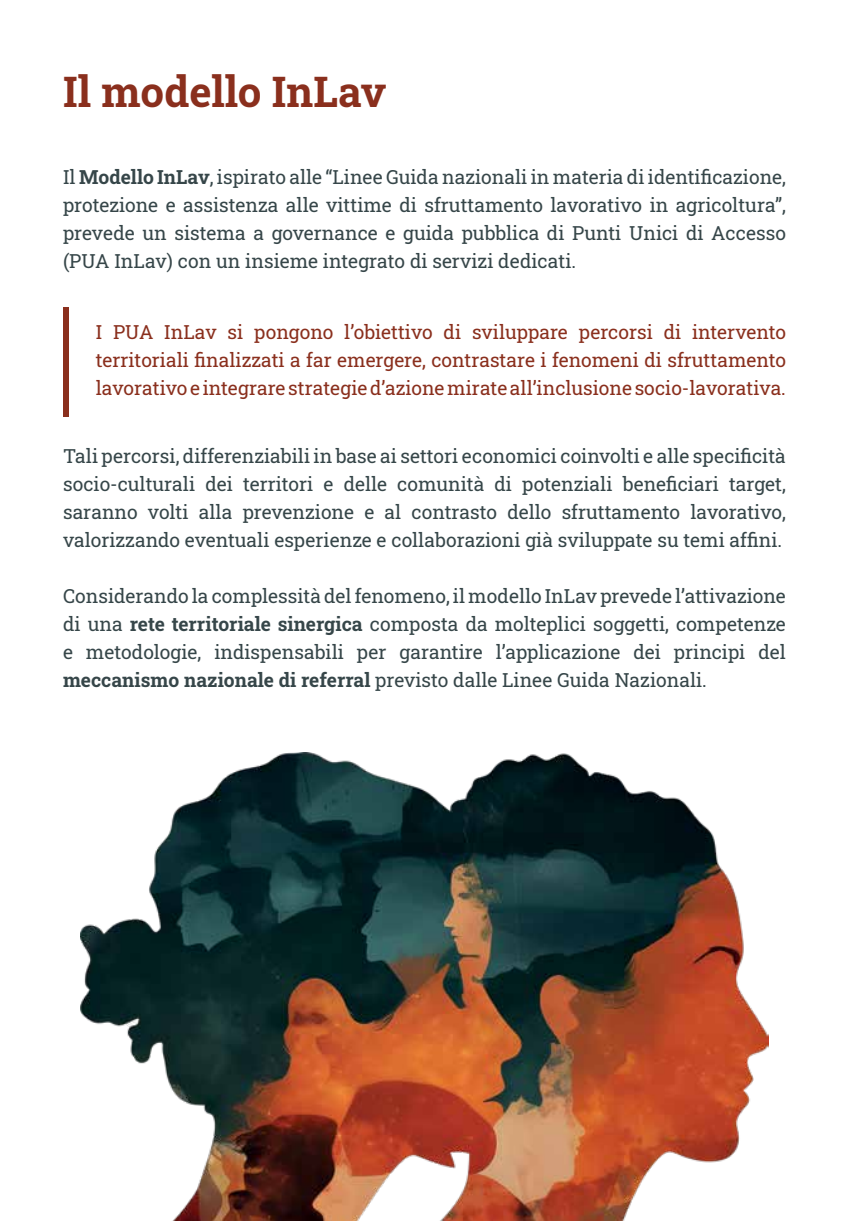
<style>
.page{position:relative;width:849px;height:1221px;background:#fff}
.page>*{position:absolute;margin:0;border:0;box-sizing:border-box;transform-origin:0 0}
.t1{font:700 42px "Roboto Slab";color:#8a2f1d}
.t2{font:19.25px/28px "Roboto Slab";color:#364649;text-align:justify}
.t3{font:19.25px/28px "Roboto Slab";color:#8a2f1d;text-align:justify}
.s1{font-weight:700}
</style>
<div class="page">
<img style="left:80px;top:752px;width:688px;height:468px">
<div style="left:63px;top:308px;width:6px;height:109px;background:#8a2f1d"></div>
<h1 class="t1" style="left:63px;top:63px;width:325px">Il modello InLav</h1>
<p class="t2" style="left:63px;top:162px;width:724px">Il <span class="s1">Modello InLav</span>, ispirato alle “Linee Guida nazionali in materia di identificazione, protezione e assistenza alle vittime di sfruttamento lavorativo in agricoltura”, prevede un sistema a governance e guida pubblica di Punti Unici di Accesso (PUA InLav) con un insieme integrato di servizi dedicati.</p>
<p class="t3" style="left:96px;top:317px;width:691px">I PUA InLav si pongono l’obiettivo di sviluppare percorsi di intervento territoriali finalizzati a far emergere, contrastare i fenomeni di sfruttamento lavorativo e integrare strategie d’azione mirate all’inclusione socio-lavorativa.</p>
<p class="t2" style="left:63px;top:441px;width:724px">Tali percorsi, differenziabili in base ai settori economici coinvolti e alle specificità socio-culturali dei territori e delle comunità di potenziali beneficiari target, saranno volti alla prevenzione e al contrasto dello sfruttamento lavorativo, valorizzando eventuali esperienze e collaborazioni già sviluppate su temi affini.</p>
<p class="t2" style="left:63px;top:581px;width:724px">Considerando la complessità del fenomeno, il modello InLav prevede l’attivazione di una <span class="s1">rete territoriale sinergica</span> composta da molteplici soggetti, competenze e metodologie, indispensabili per garantire l’applicazione dei principi del <span class="s1">meccanismo nazionale di referral</span> previsto dalle Linee Guida Nazionali.</p>
</div>
